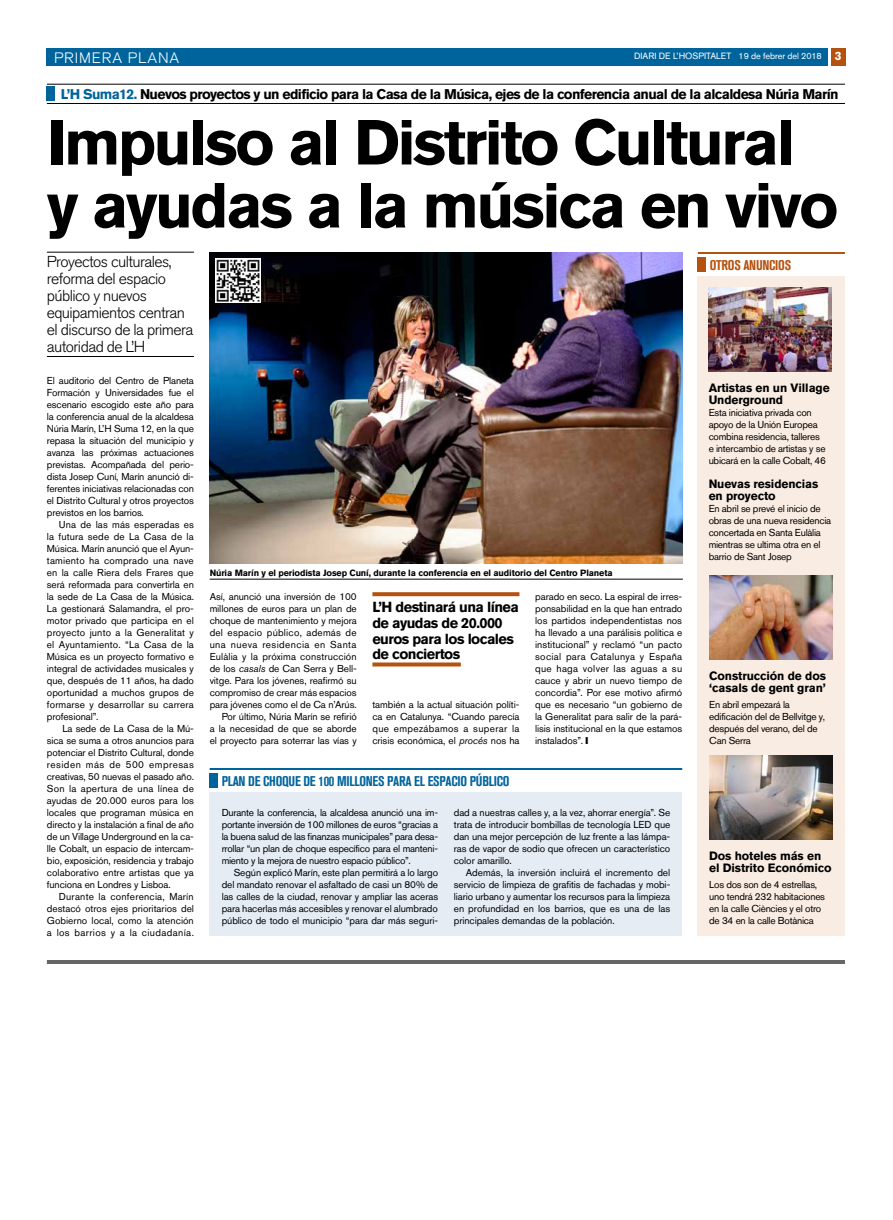
<style>
.page{position:relative;width:893px;height:1220px;background:#fff}
.page>*{position:absolute;margin:0;border:0;box-sizing:border-box;transform-origin:0 0}
.t1{font:700 63px/63px "Akzidenz Grotesk BQ";letter-spacing:-.04em;color:#000}
.t2{font:300 15.8px/17px "Akzidenz Grotesk BQ";letter-spacing:-.035em;color:#000}
.t3{font:300 15px "Akzidenz Grotesk BQ";letter-spacing:.06em;color:#fff}
.t4{font:700 14.5px/15.7px "Akzidenz Grotesk BQ";letter-spacing:-.04em;color:#000}
.t5{font:700 14px "Akzidenz Grotesk BQ";letter-spacing:-.045em;color:#000}
.t6{font:700 condensed 14px "Akzidenz Grotesk BQ";letter-spacing:-.02em;color:#00649c}
.t7{font:700 condensed 14px "Akzidenz Grotesk BQ";letter-spacing:-.02em;color:#b5520f}
.t8{font:700 12px/12px "Akzidenz Grotesk BQ";letter-spacing:-.01em;color:#000}
.t9{font:10px/12px "Akzidenz Grotesk BQ";letter-spacing:-.005em;color:#000;text-align:justify}
.t10{font:10px/12px "Akzidenz Grotesk BQ";letter-spacing:-.025em;color:#000}
.t11{font:700 9px "Akzidenz Grotesk BQ";letter-spacing:-.015em;color:#000}
.t12{font:9px "Akzidenz Grotesk BQ";color:#fff}
.s1{font-style:inherit}
.s2{font-weight:700;font-size:12px}
.s3{color:#00649c}
.s4{font-style:italic}
</style>
<div class="page">
<div style="left:47px;top:48px;width:781px;height:18px;background:#00649c"></div>
<div style="left:831px;top:48px;width:14px;height:18px;background:#b5520f"></div>
<hr style="left:47px;top:252px;width:147px;height:1px;background:#000">
<hr style="left:47px;top:356px;width:147px;height:1px;background:#000">
<hr style="left:47px;top:84px;width:798px;height:1px;background:#000">
<hr style="left:47px;top:103px;width:798px;height:1px;background:#000">
<div style="left:47px;top:86px;width:8px;height:15px;background:#00649c"></div>
<hr style="left:47px;top:960px;width:798px;height:4px;background:#666">
<hr style="left:210px;top:579px;width:473px;height:1px;background:#000">
<img style="left:210px;top:252px;width:472px;height:312px">
<svg style="left:372px;top:592px;width:147px;height:4px"></svg>
<svg style="left:372px;top:663px;width:89px;height:4px"></svg>
<img style="left:216px;top:258px;width:45px;height:45px">
<div style="left:698px;top:276px;width:147px;height:660px;background:#f9ece2"></div>
<hr style="left:698px;top:252px;width:147px;height:2px;background:#b5520f">
<div style="left:698px;top:257px;width:8px;height:15px;background:#b5520f"></div>
<img style="left:709px;top:756px;width:123px;height:84px">
<img style="left:709px;top:576px;width:123px;height:84px">
<img style="left:709px;top:288px;width:123px;height:84px">
<div style="left:210px;top:792px;width:472px;height:144px;background:#e5ecf4"></div>
<hr style="left:210px;top:768px;width:472px;height:2px;background:#00649c">
<div style="left:210px;top:773px;width:8px;height:15px;background:#00649c"></div>
<h3 class="t3" style="left:54px;top:49px;width:127px">primera plana</h3>
<p class="t12" style="left:634px;top:51px;width:209px">DIARI DE L’HOSPITALET <span class="s1">19 de febrer del 2018</span> <span class="s2">3</span></p>
<h3 class="t5" style="left:61px;top:86px;width:779px"><span class="s3">L’H Suma12.</span> Nuevos proyectos y un edificio para la Casa de la Música, ejes de la conferencia anual de la alcaldesa Núria Marín</h3>
<h1 class="t1" style="left:47px;top:111px;width:793px">Impulso al Distrito Cultural y ayudas a la música en vivo</h1>
<h2 class="t2" style="left:47px;top:254px;width:148px">Proyectos culturales, reforma del espacio público y nuevos equipamientos centran el discurso de la primera autoridad de L’H</h2>
<p class="t9" style="left:47px;top:374px;width:149px">El auditorio del Centro de Planeta Formación y Universidades fue el escenario escogido este año para la conferencia anual de la alcaldesa Núria Marín, L’H Suma 12, en la que repasa la situación del municipio y avanza las próximas actuaciones previstas. Acompañada del perio&shy;dista Josep Cuní, Marín anunció di&shy;ferentes iniciativas relacionadas con el Distrito Cultural y otros proyectos previstos en los barrios.</p>
<p class="t9" style="left:47px;top:518px;width:149px;text-indent:12px">Una de las más esperadas es la futura sede de La Casa de la Música. Marín anunció que el Ayun&shy;tamiento ha comprado una nave en la calle Riera dels Frares que será reformada para convertirla en la sede de La Casa de la Música.<br>La gestionará Salamandra, el pro&shy;motor privado que participa en el proyecto junto a la Generalitat y el Ayuntamiento. “La Casa de la Música es un proyecto formativo e integral de actividades musicales y que, después de 11 años, ha dado oportunidad a muchos grupos de formarse y desarrollar su carrera profesional”.</p>
<p class="t9" style="left:47px;top:722px;width:149px;text-indent:16px">La sede de La Casa de la Mú&shy;sica se suma a otros anuncios para potenciar el Distrito Cultural, donde residen más de 500 empresas creativas, 50 nuevas el pasado año.<br>Son la apertura de una línea de ayudas de 20.000 euros para los locales que programan música en directo y la instalación a final de año de un Village Underground en la ca&shy;lle Cobalt, un espacio de intercam&shy;bio, exposición, residencia y trabajo colaborativo entre artistas que ya funciona en Londres y Lisboa.</p>
<p class="t9" style="left:47px;top:890px;width:149px;text-indent:12px">Durante la conferencia, Marín destacó otros ejes prioritarios del Gobierno local, como la atención a los barrios y a la ciudadanía.</p>
<p class="t11" style="left:210px;top:568px;width:404px">Núria Marín y el periodista Josep Cuní, durante la conferencia en el auditorio del Centro Planeta</p>
<h3 class="t4" style="left:372px;top:599px;width:148px">L’H destinará una línea de ayudas de 20.000 euros para los locales de conciertos</h3>
<p class="t9" style="left:535px;top:590px;width:149px">parado en seco. La espiral de irres&shy;ponsabilidad en la que han entrado los partidos independentistas nos ha llevado a una parálisis política e institucional” y reclamó “un pacto social para Catalunya y España que haga volver las aguas a su cauce y abrir un nuevo tiempo de concordia”. Por ese motivo afirmó que es necesario “un gobierno de la Generalitat para salir de la pará&shy;lisis institucional en la que estamos instalados”.</p>
<p class="t9" style="left:210px;top:590px;width:149px;text-align:right">Así, anunció una inversión de 100 millones de euros para un plan de choque de mantenimiento y mejora del espacio público, además de una nueva residencia en Santa<br>Eulàlia y la próxima construcción de los <span class="s4">casals</span> de Can Serra y Bell&shy;vitge. Para los jóvenes, reafirmó su compromiso de crear más espacios para jóvenes como el de Ca n’Arús.<br>Por último, Núria Marín se refirió<br>a la necesidad de que se aborde el proyecto para soterrar las vías y</p>
<h3 class="t6" style="left:222px;top:773px;width:289px">PLAN DE CHOQUE DE 100 MILLONES PARA EL ESPACIO PÚBLICO</h3>
<p class="t9" style="left:222px;top:806px;width:218px">Durante la conferencia, la alcaldesa anunció una im&shy;portante inversión de 100 millones de euros “gracias a la buena salud de las finanzas municipales” para desa&shy;rrollar “un plan de choque específico para el manteni&shy;miento y la mejora de nuestro espacio público”.</p>
<p class="t9" style="left:222px;top:866px;width:218px;text-indent:12px">Según explicó Marín, este plan permitirá a lo largo del mandato renovar el asfaltado de casi un 80% de las calles de la ciudad, renovar y ampliar las aceras para hacerlas más accesibles y renovar el alumbrado público de todo el municipio “para dar más seguri-</p>
<p class="t9" style="left:372px;top:698px;width:149px">también a la actual situación políti&shy;ca en Catalunya. “Cuando parecía que empezábamos a superar la crisis económica, el <span class="s4">procés</span> nos ha</p>
<p class="t9" style="left:454px;top:806px;width:218px">dad a nuestras calles y, a la vez, ahorrar energía”. Se trata de introducir bombillas de tecnología LED que dan una mejor percepción de luz frente a las lámpa&shy;ras de vapor de sodio que ofrecen un característico color amarillo.</p>
<p class="t9" style="left:454px;top:866px;width:218px;text-indent:12px">Además, la inversión incluirá el incremento del servicio de limpieza de grafitis de fachadas y mobi&shy;liario urbano y aumentar los recursos para la limpieza en profundidad en los barrios, que es una de las principales demandas de la población.</p>
<h3 class="t7" style="left:710px;top:257px;width:83px">OTROS ANUNCIOS</h3>
<p class="t8" style="left:709px;top:381px;width:122px">Artistas en un Village<br>Underground</p>
<p class="t10" style="left:709px;top:406px;width:119px">Esta iniciativa privada con apoyo de la Unión Europea combina residencia, talleres e intercambio de artistas y se ubicará en la calle Cobalt, 46</p>
<p class="t8" style="left:709px;top:478px;width:111px">Nuevas residencias en proyecto</p>
<p class="t10" style="left:709px;top:503px;width:124px">En abril se prevé el inicio de obras de una nueva residencia concertada en Santa Eulàlia mientras se ultima otra en el barrio de Sant Josep</p>
<p class="t8" style="left:709px;top:670px;width:118px">Construcción de dos ‘casals de gent gran’</p>
<p class="t10" style="left:709px;top:698px;width:117px">En abril empezará la edificación del de Bellvitge y, después del verano, del de<br>Can Serra</p>
<p class="t8" style="left:709px;top:850px;width:124px">Dos hoteles más en el Distrito Económico</p>
<p class="t10" style="left:709px;top:878px;width:117px">Los dos son de 4 estrellas, uno tendrá 232 habitaciones en la calle Ciències y el otro de 34 en la calle Botànica</p>
</div>
